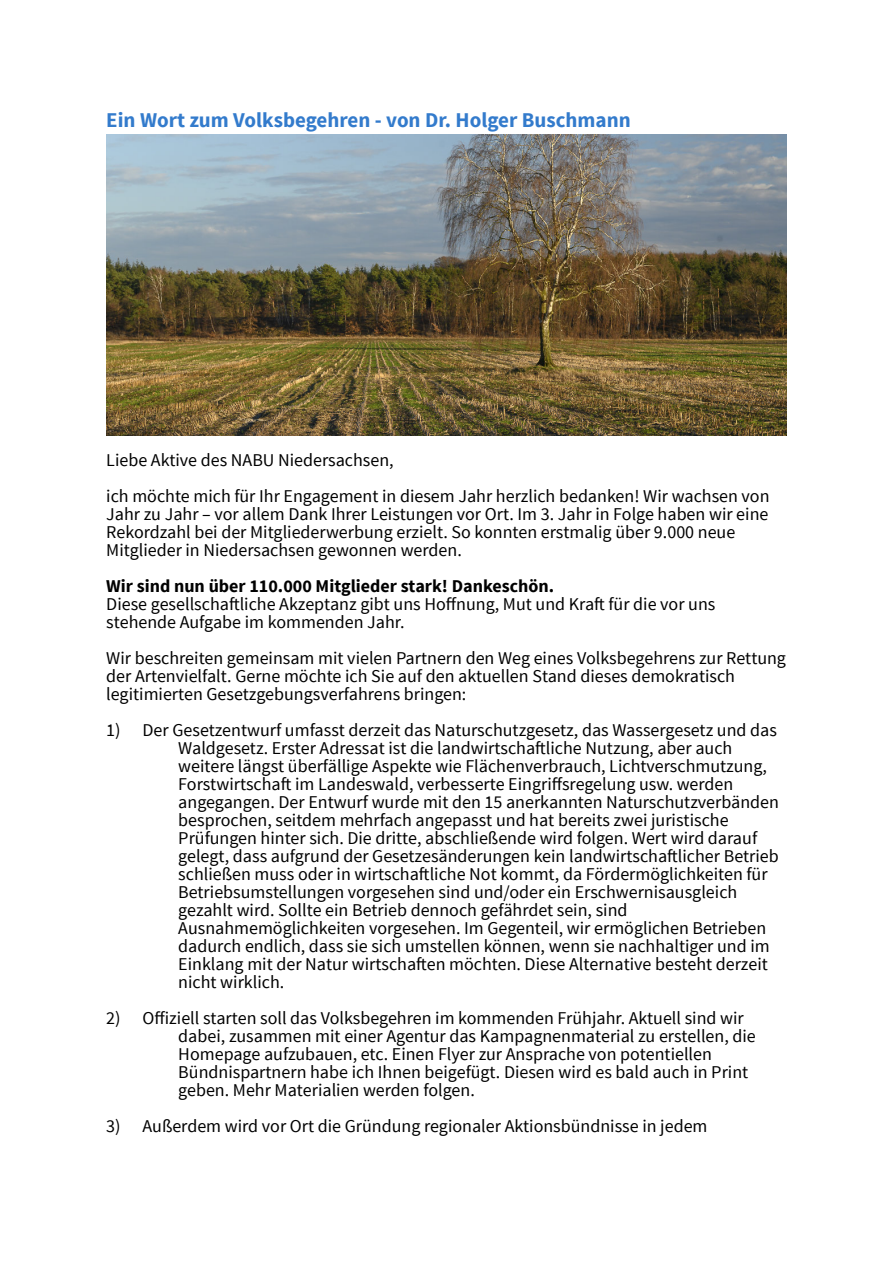
<style>
.page{position:relative;width:893px;height:1263px;background:#fff}
.page>*{position:absolute;margin:0;border:0;box-sizing:border-box;transform-origin:0 0}
.t1{font:700 21px "Source Sans Pro";color:#337bcc}
.t2{font:18px/18px "Source Sans Pro";color:#000}
.t3{font:700 18px "Source Sans Pro";color:#000}
</style>
<div class="page">
<img style="left:106px;top:135px;width:681px;height:300px">
<p class="t1" style="left:106px;top:111px;width:526px">Ein Wort zum Volksbegehren - von Dr. Holger Buschmann</p>
<p class="t2" style="left:106px;top:443px;width:665px;line-height:36px">Liebe Aktive des NABU Niedersachsen,<br>ich möchte mich für Ihr Engagement in diesem Jahr herzlich bedanken! Wir wachsen von</p>
<p class="t2" style="left:106px;top:506px;width:664px">Jahr zu Jahr – vor allem Dank Ihrer Leistungen vor Ort. Im 3. Jahr in Folge haben wir eine<br>Rekordzahl bei der Mitgliederwerbung erzielt. So konnten erstmalig über 9.000 neue<br>Mitglieder in Niedersachsen gewonnen werden.</p>
<p class="t3" style="left:106px;top:578px;width:449px">Wir sind nun über 110.000 Mitglieder stark! Dankeschön.</p>
<p class="t2" style="left:106px;top:596px;width:611px">Diese gesellschaftliche Akzeptanz gibt uns Hoffnung, Mut und Kraft für die vor uns stehende Aufgabe im kommenden Jahr.</p>
<p class="t2" style="left:106px;top:650px;width:681px">Wir beschreiten gemeinsam mit vielen Partnern den Weg eines Volksbegehrens zur Rettung der Artenvielfalt. Gerne möchte ich Sie auf den aktuellen Stand dieses demokratisch legitimierten Gesetzgebungsverfahrens bringen:</p>
<p class="t2" style="left:178px;top:722px;width:602px;text-indent:-72px">1) Der Gesetzentwurf umfasst derzeit das Naturschutzgesetz, das Wassergesetz und das Waldgesetz. Erster Adressat ist die landwirtschaftliche Nutzung, aber auch weitere längst überfällige Aspekte wie Flächenverbrauch, Lichtverschmutzung, Forstwirtschaft im Landeswald, verbesserte Eingriffsregelung usw. werden angegangen. Der Entwurf wurde mit den 15 anerkannten Naturschutzverbänden besprochen, seitdem mehrfach angepasst und hat bereits zwei juristische Prüfungen hinter sich. Die dritte, abschließende wird folgen. Wert wird darauf gelegt, dass aufgrund der Gesetzesänderungen kein landwirtschaftlicher Betrieb schließen muss oder in wirtschaftliche Not kommt, da Fördermöglichkeiten für Betriebsumstellungen vorgesehen sind und/oder ein Erschwernisausgleich gezahlt wird. Sollte ein Betrieb dennoch gefährdet sein, sind Ausnahmemöglichkeiten vorgesehen. Im Gegenteil, wir ermöglichen Betrieben dadurch endlich, dass sie sich umstellen können, wenn sie nachhaltiger und im Einklang mit der Natur wirtschaften möchten. Diese Alternative besteht derzeit nicht wirklich.</p>
<p class="t2" style="left:178px;top:1010px;width:579px;text-indent:-72px">2) Offiziell starten soll das Volksbegehren im kommenden Frühjahr. Aktuell sind wir dabei, zusammen mit einer Agentur das Kampagnenmaterial zu erstellen, die Homepage aufzubauen, etc. Einen Flyer zur Ansprache von potentiellen Bündnispartnern habe ich Ihnen beigefügt. Diesen wird es bald auch in Print geben. Mehr Materialien werden folgen.</p>
<p class="t2" style="left:106px;top:1118px;width:603px">3) Außerdem wird vor Ort die Gründung regionaler Aktionsbündnisse in jedem</p>
</div>
